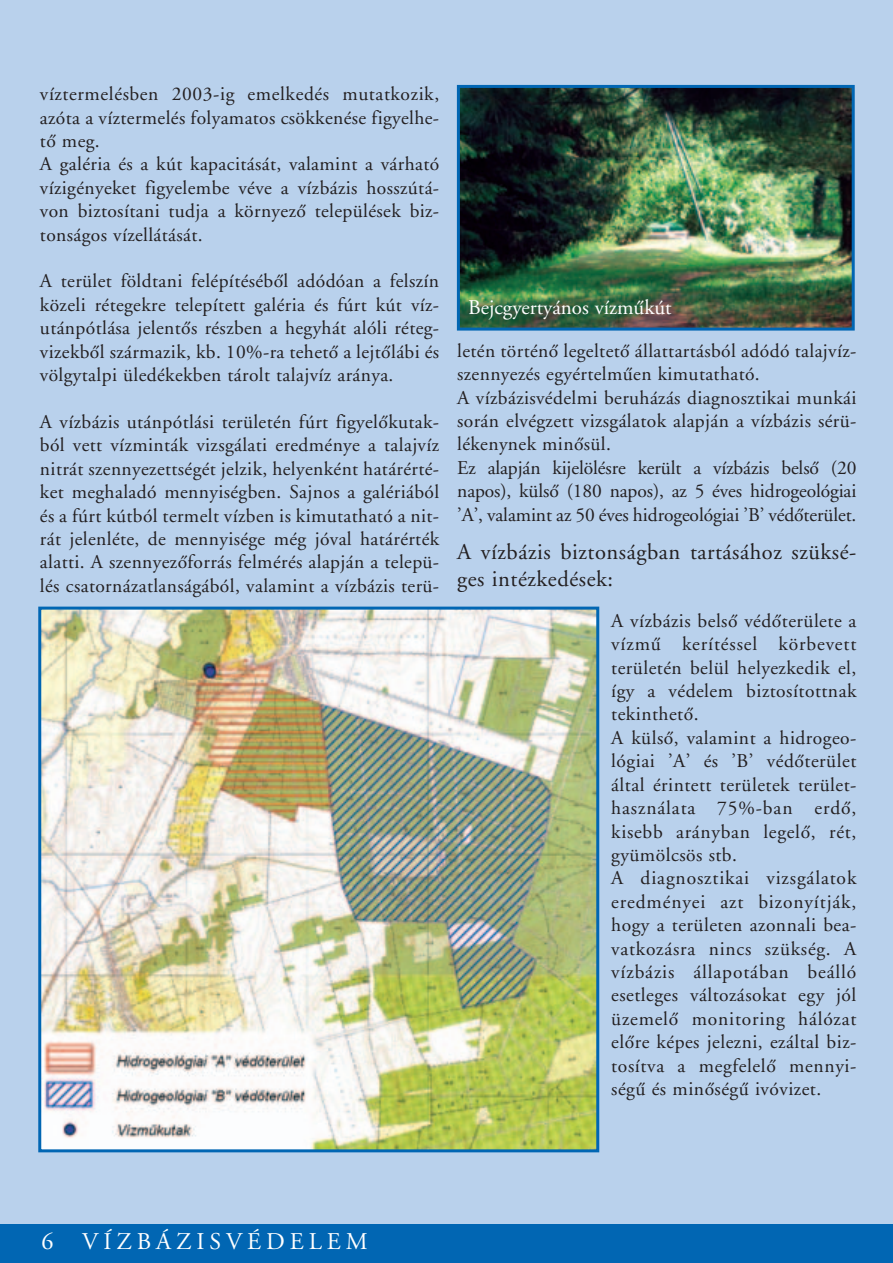
<style>
.page{position:relative;width:893px;height:1263px;background:#fff}
.page>*{position:absolute;margin:0;border:0;box-sizing:border-box;transform-origin:0 0}
.t1{font:24px "H A Garamond";letter-spacing:.205em;color:#fff}
.t2{font:22.5px/27px "H A Garamond";letter-spacing:.025em;color:#231f20}
.t3{font:21px "H A Garamond";color:#fff}
.t4{font:19.5px/23.4px "H A Garamond";letter-spacing:.02em;color:#231f20}
</style>
<div class="page">
<img style="left:0;top:0;width:893px;height:1263px">
<p class="t4" style="left:40px;top:84px;width:401px">víztermelésben 2003-ig emelkedés mutatkozik, azóta a víztermelés folyamatos csökkenése figyelhe&shy;tô meg.<br>A galéria és a kút kapacitását, valamint a várható vízigényeket figyelembe véve a vízbázis hosszútá&shy;von biztosítani tudja a környezô települések biz&shy;tonságos vízellátását.</p>
<p class="t4" style="left:40px;top:271px;width:401px;text-align:justify">A terület földtani felépítésébôl adódóan a felszín közeli rétegekre telepített galéria és fúrt kút víz&shy;utánpótlása jelentôs részben a hegyhát alóli réteg&shy;vizekbôl származik, kb. 10%-ra tehetô a lejtôlábi és völgytalpi üledékekben tárolt talajvíz aránya.</p>
<p class="t4" style="left:40px;top:412px;width:401px;text-align:justify">A vízbázis utánpótlási területén fúrt figyelôkutak&shy;ból vett vízminták vizsgálati eredménye a talajvíz nitrát szennyezettségét jelzik, helyenként határérté&shy;ket meghaladó mennyiségben. Sajnos a galériából és a fúrt kútból termelt vízben is kimutatható a nit&shy;rát jelenléte, de mennyisége még jóval határérték alatti. A szennyezôforrás felmérés alapján a telepü&shy;lés csatornázatlanságából, valamint a vízbázis terü-</p>
<p class="t3" style="left:468px;top:299px;width:205px">Bejcgyertyános vízmûkút</p>
<p class="t4" style="left:457px;top:341px;width:401px">letén történô legeltetô állattartásból adódó talajvíz&shy;szennyezés egyértelmûen kimutatható.<br>A vízbázisvédelmi beruházás diagnosztikai munkái során elvégzett vizsgálatok alapján a vízbázis sérü&shy;lékenynek minôsül.<br>Ez alapján kijelölésre került a vízbázis belsô (20 napos), külsô (180 napos), az 5 éves hidrogeológiai ’A’, valamint az 50 éves hidrogeológiai ’B’ védôterület.</p>
<p class="t2" style="left:457px;top:540px;width:401px">A vízbázis biztonságban tartásához szüksé&shy;ges intézkedések:</p>
<p class="t4" style="left:611px;top:611px;width:247px">A vízbázis belsô védôterülete a vízmû kerítéssel körbevett területén belül helyezkedik el, így a védelem biztosítottnak tekinthetô.<br>A külsô, valamint a hidrogeo&shy;lógiai ’A’ és ’B’ védôterület által érintett területek terület&shy;használata 75%-ban erdô, kisebb arányban legelô, rét, gyümölcsös stb.<br>A diagnosztikai vizsgálatok eredményei azt bizonyítják, hogy a területen azonnali bea&shy;vatkozásra nincs szükség. A vízbázis állapotában beálló esetleges változásokat egy jól üzemelô monitoring hálózat elôre képes jelezni, ezáltal biz&shy;tosítva a megfelelô mennyi&shy;ségû és minôségû ivóvizet.</p>
<p class="t1" style="left:41px;top:1231px;width:328px">6 VÍZBÁZISVÉDELEM</p>
</div>
